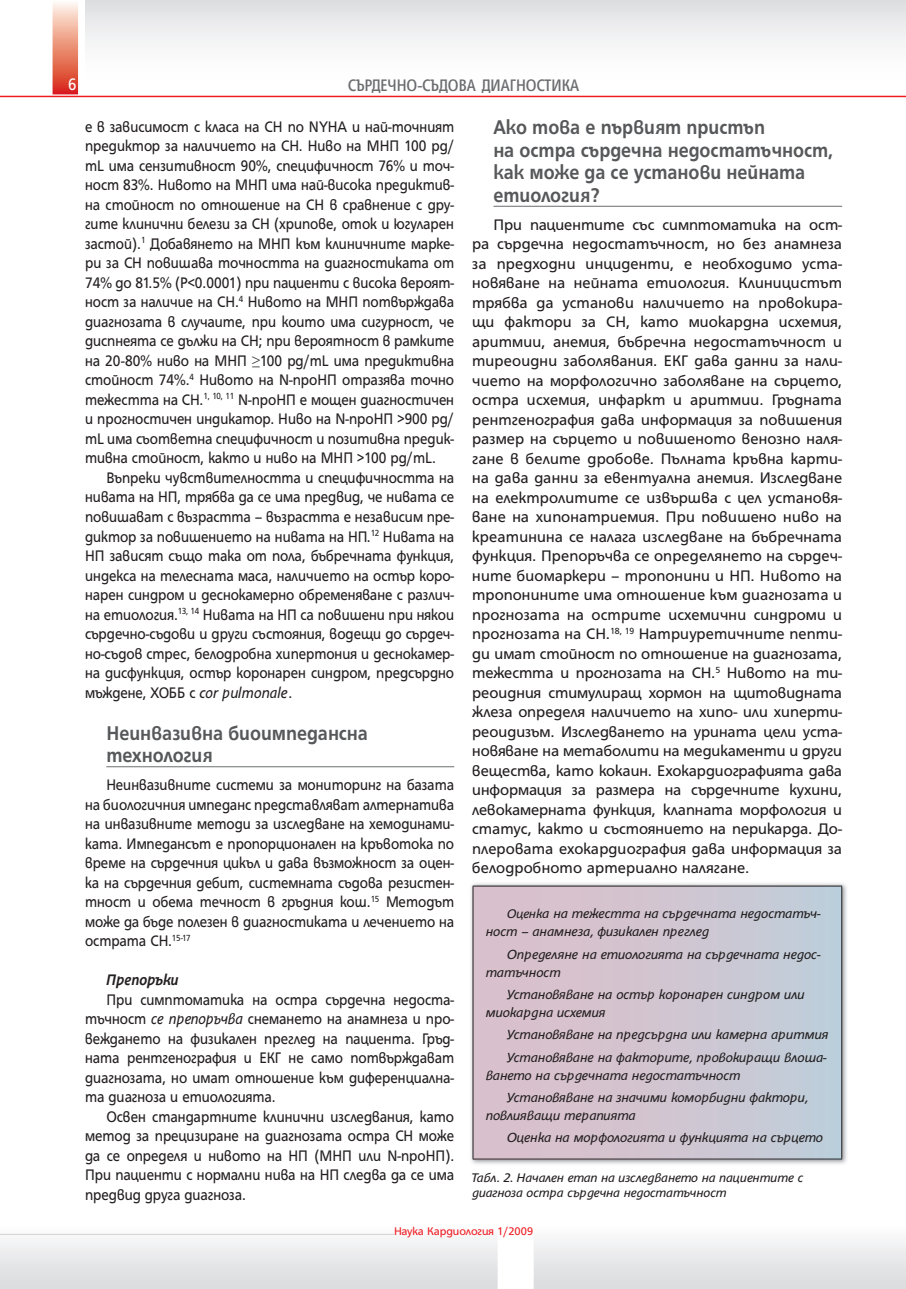
<style>
.page{position:relative;width:906px;height:1289px;background:#fff}
.page>*{position:absolute;margin:0;border:0;box-sizing:border-box;transform-origin:0 0}
.t1{font:700 21.45px/22.5px "HS Grotesk Bg";color:#57585a;scale:.91 1}
.t2{font:condensed 18px "HS Grotesk Bg";color:#6c6d70}
.t3{font:18px "HS Grotesk Bg";color:#fff;scale:.9 1}
.t4{font:16.5px/19.5px "HS Grotesk Bg";color:#231f20;text-align:justify;scale:.9 1}
.t5{font:16.5px/19.5px "HS Grotesk Bg";color:#231f20;text-align:justify}
.t6{font:italic 700 16.5px "HS Grotesk Bg";letter-spacing:-.005em;color:#231f20;scale:.9 1}
.t7{font:italic 14.25px/18px "HS Grotesk Bg";letter-spacing:-.01em;color:#231f20}
.t8{font:italic 13.5px/15px "HS Grotesk Bg";letter-spacing:-.01em;color:#231f20}
.t9{font:12px "HS Grotesk Bg";color:#ee1d23}
.s1{font-style:italic}
.s2{font-size:13.5px}
</style>
<div class="page">
<svg style="left:53px;top:3px;width:25px;height:91px;background:#ea8c78"></svg>
<div style="left:0;top:1225px;width:906px;height:63px;background:linear-gradient(to bottom,#fdfdfd,#d9dadc)"></div>
<hr style="left:0;top:96px;width:906px;height:1px;background:#ee1d23">
<div style="left:85px;top:0;width:821px;height:94px;background:linear-gradient(to bottom,#e2e2e4,#fff)"></div>
<hr style="left:0;top:1233px;width:394px;height:1px;background:#d1d2d4">
<div style="left:497px;top:1225px;width:36px;height:63px;background:#fff"></div>
<hr style="left:106px;top:766px;width:348px;height:1px;background:#6c6d70">
<hr style="left:493px;top:206px;width:349px;height:1px;background:#6c6d70">
<img style="left:471px;top:883px;width:376px;height:281px">
<div style="left:473px;top:886px;width:368px;height:272px;background:linear-gradient(to right,#debeca,#c0cdd9)"></div>
<hr style="left:472px;top:885px;width:370px;height:1px;background:#231f20">
<hr style="left:472px;top:886px;width:1px;height:272px;background:#231f20">
<hr style="left:841px;top:886px;width:1px;height:272px;background:#231f20">
<hr style="left:472px;top:1158px;width:370px;height:1px;background:#231f20">
<p class="t3" style="left:68px;top:78px;width:11px">6</p>
<p class="t2" style="left:348px;top:78px;width:232px">СЪРДЕЧНО-СЪДОВА ДИАГНОСТИКА</p>
<p class="t4" style="left:85px;top:118px;width:412px">е в зависимост с класа на СН по NYHA и най-точният предиктор за наличието на СН. Ниво на МНП 100 pg/ mL има сензитивност 90%, специфичност 76% и точ&shy;ност 83%. Нивото на МНП има най-висока предиктив&shy;на стойност по отношение на СН в сравнение с дру&shy;гите клинични белези за СН (хрипове, оток и югуларeн застoй).<sup>1</sup> Добавянето на МНП към клиничните марке&shy;ри за СН повишава точността на диагностиката от 74% до 81.5% (P&lt;0.0001) при пациенти с висока вероят&shy;ност за наличие на СН.<sup>4</sup> Нивото на МНП потвърждава диагнозата в случаите, при които има сигурност, че диспнеята се дължи на СН; при вероятност в рамките на 20-80% ниво на МНП ≥100 pg/mL има предиктивна стойност 74%.<sup>4</sup> Нивото на N-проНП отразява точно тежестта на СН.<sup>1,</sup> <sup>10,</sup> <sup>11</sup> N-проНП е мощен диагностичен и прогностичен индикатор. Ниво на N-проНП &gt;900 pg/ mL има съответна специфичност и позитивна предик&shy;тивна стойност, както и ниво на МНП &gt;100 pg/mL.</p>
<p class="t4" style="left:85px;top:469px;width:412px;text-indent:21px">Въпреки чувствителността и специфичността на нивата на НП, трябва да се има предвид, че нивата се повишават с възрастта – възраст та е независим пре&shy;диктор за повишението на нивата на НП.<sup>12</sup> Нивата на НП зависят също така от пола, бъбречната функция, индекса на телесната маса, наличието на остър коро&shy;нарен синдром и деснокамерно обременяване с различ&shy;на етиология.<sup>13,</sup> <sup>14</sup> Нивата на НП са повишени при някои сърдечно-съдови и други състояния, водещи до сърдеч&shy;но-съдов стрес, белодробна хипертония и деснокамер&shy;на дисфункция, остър коронарен синдром, предсърдно мъждене, ХОББ с <span class="s1">cor pulmonale</span>.</p>
<h1 class="t1" style="left:106px;top:722px;width:289px">Неинвазивна биоимпедансна технология</h1>
<p class="t4" style="left:85px;top:776px;width:412px;text-indent:21px">Неинвазивните системи за мониторинг на базата на биологичния импеданс представляват алтернатива на инвазивните методи за изследване на хемодинами&shy;ката. Импедансът е пропорционален на кръвотока по време на сърдечния цикъл и дава възможност за оцен&shy;ка на сърдечния дебит, системната съдова резистен&shy;тност и обема течност в гръдния кош.<sup>15</sup> Методът може да бъде полезен в диагностиката и лечението на острата СН.<sup>15-17</sup></p>
<p class="t6" style="left:106px;top:973px;width:82px">Препоръки</p>
<p class="t4" style="left:85px;top:990px;width:412px;text-indent:21px">При симптоматика на остра сърдечна недоста&shy;тъчност <span class="s1">се препоръчва</span> снемането на анамнеза и про&shy;веждането на физикален преглед на пациента. Гръд&shy;ната рент генография и ЕКГ не само потвърждават диагнозата, но имат отношение към диференциална&shy;та диагноза и етиологията.</p>
<p class="t4" style="left:85px;top:1107px;width:411px;text-indent:21px">Освен стандартните клинични изследвания, като метод за прецизиране на диагнозата остра СН може да се определя и нивото на НП (МНП или N-проНП).<br>При пациенти с нормални нива на НП следва да се има предвид друга диагноза.</p>
<h1 class="t1" style="left:493px;top:117px;width:375px">Ако това е първият пристъп<br>на остра сърдечна недостатъчност, как може да се установи нейната етиология?</h1>
<p class="t5" style="left:472px;top:216px;width:371px;text-indent:21px">При пациентите със симптоматика на ост&shy;ра сърдечна недостатъчност, но без анамнеза за пред ходни инциденти, е необходимо уста&shy;новяване на нейната етиология. Клиницистът трябва да установи наличието на провокира&shy;щи фактори за СН, като миокардна исхемия, аритмии, анемия, бъбречна недостатъчност и тиреоидни заболявания. ЕКГ дава данни за нали&shy;чието на морфологично заболяване на сърцето, остра исхемия, инфаркт и аритмии. Гръдната рентгенография дава информация за повишения размер на сърцето и повишеното венозно наля&shy;гане в белите дробове. Пълната кръвна карти&shy;на дава данни за евентуална анемия. Изследване на електролитите се извършва с цел установя&shy;ване на хипонатриемия. При повишено ниво на креатинина се налага изследване на бъбречната функция. Препоръчва се определянето на сърдеч&shy;ните биомаркери – тропонини и НП. Нивото на тропонините има отношение към диагнозата и прогнозата на острите исхемични синдроми и прогнозата на СН.<sup>18,</sup> <sup>19</sup> Натриуретичните пепти&shy;ди имат стойност по отношение на диагнозата, тежестта и прогнозата на СН.<sup>5</sup> Нивото на ти&shy;реоидния стимулиращ хормон на щитовидната жлеза определя наличието на хипо- или хиперти&shy;реоидизъм. Изследването на урината цели уста&shy;новяване на метаболити на медикаменти и други вещества, като кокаин. Ехокардиографията дава информация за размера на сърдечните кухини, левокамерната функция, клапната морфология и статус, както и състоянието на перикарда. До&shy;плеровата ехокардиография дава информация за белодробното артериално налягане.</p>
<p class="t7" style="left:486px;top:906px;width:336px;text-indent:21px"><span class="s2">Оценк</span>а на тежестта на сърдечната недостатъч&shy;ност – анамнеза, физикален преглед</p>
<p class="t7" style="left:486px;top:946px;width:336px;text-indent:21px">Определяне на етиологията на сърдечната недос&shy;татъчност</p>
<p class="t7" style="left:486px;top:986px;width:320px;text-indent:21px">Установяване на остър коронарен синдром или миокардна исхемия</p>
<p class="t7" style="left:507px;top:1024px;width:323px;line-height:22.2px">Установяване на предсърдна или камерна аритмия<br>Установяване на факторите, провокиращи влоша-</p>
<p class="t7" style="left:507px;top:1064px;width:303px;line-height:22.2px;text-indent:-21px">ването на сърдечната недостатъчност<br>Установяване на значими коморбидни фактори,</p>
<p class="t7" style="left:507px;top:1105px;width:317px;line-height:22.2px;text-indent:-21px">повлияващи терапията<br>Оценка на морфологията и функцията на сърцето</p>
<p class="t8" style="left:472px;top:1170px;width:333px">Табл. 2. Начален етап на изследването на пациентите с диагноза остра сърдечна недостатъчност</p>
<p class="t9" style="left:394px;top:1226px;width:141px">Наука Кардиология 1/2009</p>
</div>
